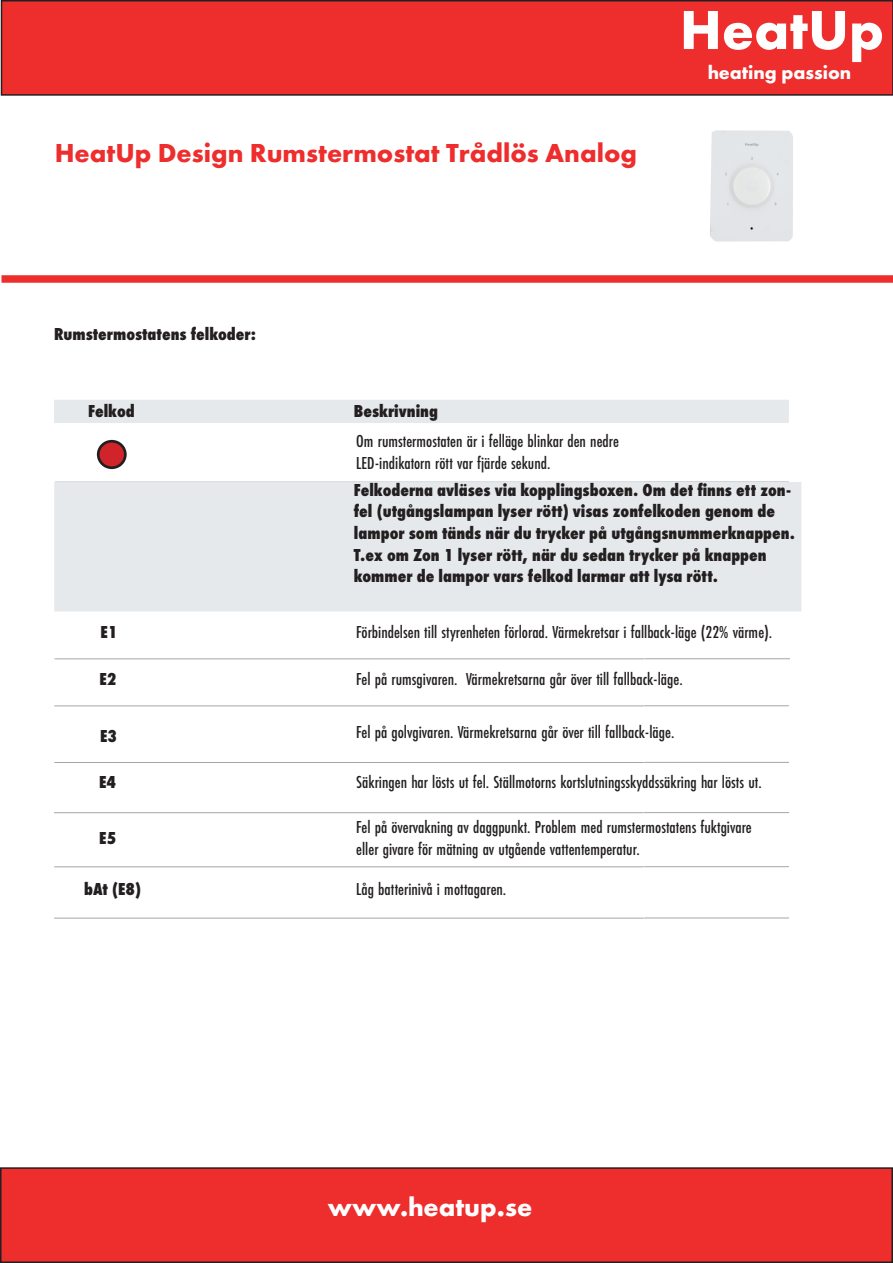
<style>
.page{position:relative;width:893px;height:1263px;background:#fff}
.page>*{position:absolute;margin:0;border:0;box-sizing:border-box;transform-origin:0 0}
.t1{font:700 57px "Futura PT";color:#fff}
.t2{font:700 27px "Futura PT";color:#ee2d2d}
.t3{font:700 27px "Futura PT";color:#fff}
.t4{font:700 19.5px "Futura PT";color:#fff}
.t5{font:500 18px/21.6px "Futura PT Cond";color:#231f20}
.t6{font:800 18px/21.6px "Futura PT Cond";color:#231f20}
</style>
<div class="page">
<img style="left:710px;top:130px;width:83px;height:112px">
<div style="left:2px;top:1px;width:891px;height:94px;background:#ee2d2d"></div>
<div style="left:1px;top:0;width:892px;height:96px;border:2px solid #231f20"></div>
<div style="left:2px;top:275px;width:891px;height:8px;background:#ee2d2d"></div>
<div style="left:1px;top:1168px;width:891px;height:94px;background:#ee2d2d"></div>
<div style="left:0;top:1167px;width:893px;height:96px;border:2px solid #231f20"></div>
<hr style="left:55px;top:659px;width:589px;height:1px;background:#a1a6a9">
<hr style="left:645px;top:658px;width:144px;height:1px;background:#a1a6a9">
<hr style="left:54px;top:706px;width:590px;height:1px;background:#a1a6a9">
<hr style="left:644px;top:705px;width:145px;height:1px;background:#a1a6a9">
<div style="left:54px;top:400px;width:735px;height:23px;background:#e6e9eb"></div>
<div style="left:98px;top:441px;width:27px;height:27px;background:#d1232a;border-radius:50%"></div>
<div style="left:97px;top:440px;width:30px;height:29px;border:3px solid #231f20;border-radius:50%"></div>
<div style="left:54px;top:482px;width:747px;height:129px;background:#e6e9eb"></div>
<hr style="left:54px;top:762px;width:590px;height:1px;background:#a1a6a9">
<hr style="left:644px;top:762px;width:145px;height:1px;background:#a1a6a9">
<hr style="left:54px;top:812px;width:590px;height:1px;background:#a1a6a9">
<hr style="left:644px;top:812px;width:144px;height:1px;background:#a1a6a9">
<hr style="left:54px;top:866px;width:590px;height:1px;background:#a1a6a9">
<hr style="left:644px;top:866px;width:144px;height:1px;background:#a1a6a9">
<hr style="left:54px;top:918px;width:590px;height:1px;background:#a1a6a9">
<hr style="left:644px;top:918px;width:144px;height:1px;background:#a1a6a9">
<h2 class="t2" style="left:55px;top:135px;width:584px">HeatUp Design Rumstermostat Trådlös Analog</h2>
<h1 class="t1" style="left:680px;top:-7px;width:206px">HeatUp</h1>
<p class="t4" style="left:708px;top:60px;width:145px">heating passion</p>
<p class="t6" style="left:54px;top:323px;width:203px">Rumstermostatens felkoder:</p>
<p class="t6" style="left:88px;top:400px;width:48px">Felkod</p>
<p class="t6" style="left:354px;top:400px;width:86px">Beskrivning</p>
<p class="t5" style="left:356px;top:430px;width:264px">Om rumstermostaten är i felläge blinkar den nedre<br>LED-indikatorn rött var fjärde sekund.</p>
<p class="t6" style="left:101px;top:621px;width:18px">E1</p>
<p class="t6" style="left:99px;top:668px;width:18px">E2</p>
<p class="t6" style="left:100px;top:725px;width:18px">E3</p>
<p class="t6" style="left:99px;top:771px;width:18px">E4</p>
<p class="t6" style="left:99px;top:827px;width:18px">E5</p>
<p class="t6" style="left:84px;top:878px;width:59px">bAt (E8)</p>
<p class="t6" style="left:354px;top:479px;width:443px">Felkoderna avläses via kopplingsboxen. Om det finns ett zon&shy;fel (utgångslampan lyser rött) visas zonfelkoden genom de lampor som tänds när du trycker på utgångsnummerknappen.<br>T.ex om Zon 1 lyser rött, när du sedan trycker på knappen kommer de lampor vars felkod larmar att lysa rött.</p>
<p class="t5" style="left:356px;top:621px;width:418px">Förbindelsen till styrenheten förlorad. Värmekretsar i fallback-läge (22% värme).</p>
<p class="t5" style="left:356px;top:668px;width:328px">Fel på rumsgivaren. Värmekretsarna går över till fallback-läge.</p>
<p class="t5" style="left:356px;top:721px;width:320px">Fel på golvgivaren. Värmekretsarna går över till fallback-läge.</p>
<p class="t5" style="left:356px;top:772px;width:407px">Säkringen har lösts ut fel. Ställmotorns kortslutningsskyddssäkring har lösts ut.</p>
<p class="t5" style="left:356px;top:816px;width:397px">Fel på övervakning av daggpunkt. Problem med rumstermostatens fuktgivare eller givare för mätning av utgående vattentemperatur.</p>
<p class="t5" style="left:356px;top:878px;width:152px">Låg batterinivå i mottagaren.</p>
<h2 class="t3" style="left:328px;top:1190px;width:206px">www.heatup.se</h2>
</div>
